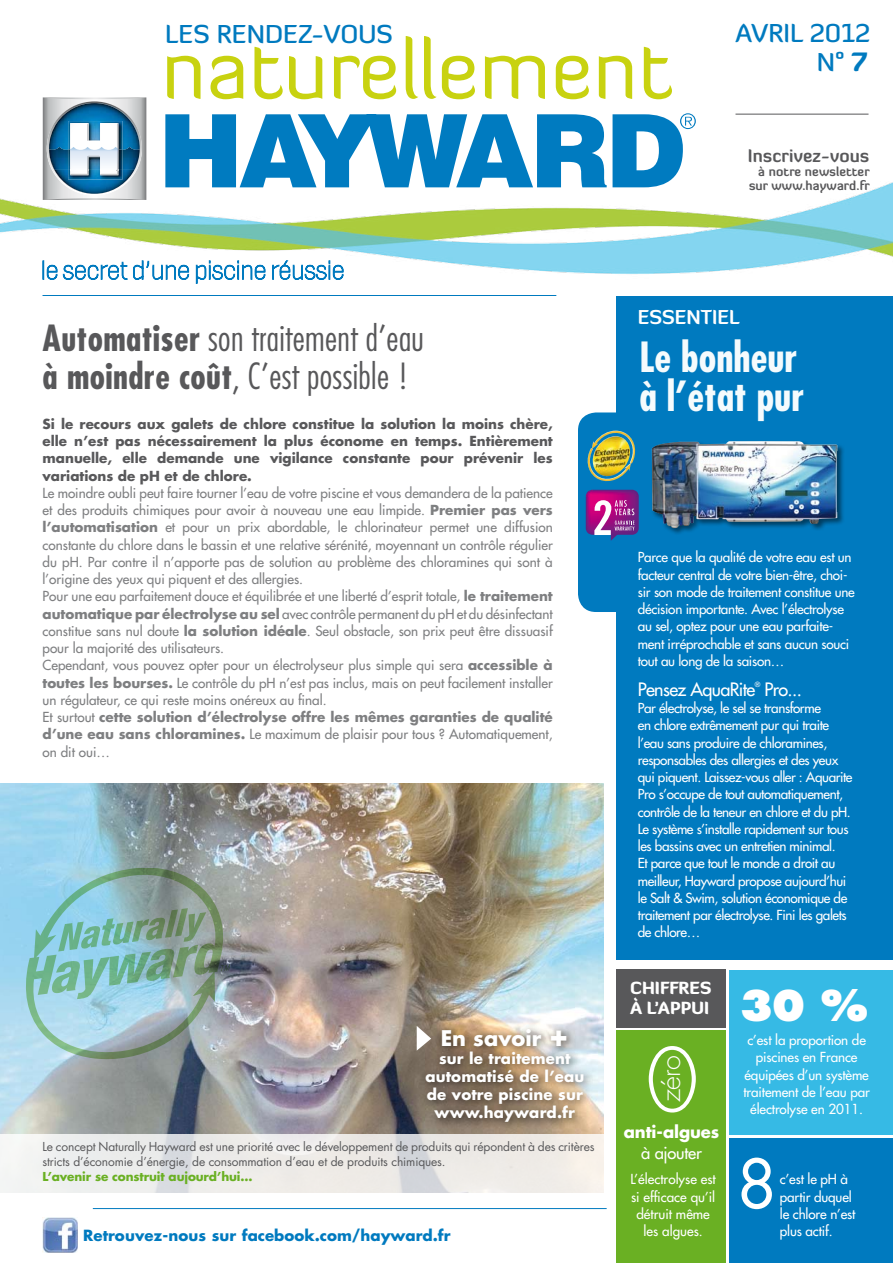
<style>
.page{position:relative;width:893px;height:1263px;background:#fff}
.page>*{position:absolute;margin:0;border:0;box-sizing:border-box;transform-origin:0 0}
.t1{font:300 85.95px "Futura";color:#fff}
.t2{font:83.1px "Diavlo";color:#c8d210}
.t3{font:66.15px "Futura";color:#fff}
.t4{font:800 41.25px "Futura";color:#fff}
.t5{font:700 condensed 40.5px/39px "Futura";color:#f5fbfd}
.t6{font:300 condensed 35.1px/38px "Futura";letter-spacing:.01em;color:#58585a}
.t7{font:300 27px "Futura";color:#fff}
.t8{font:500 25.5px "Diavlo";color:#007abf}
.t9{font:700 21px "Futura";color:#fff}
.t10{font:700 19.5px "Diavlo";color:#fff}
.t11{font:18px "Futura";letter-spacing:-.035em;color:#fff}
.t12{font:700 17.7px "Diavlo";letter-spacing:.01em;color:#58585a}
.t13{font:900 16.8px/20.2px "Diavlo";color:#fff}
.t14{font:700 16.5px "Futura";letter-spacing:-.005em;color:#fff}
.t15{font:16.5px "Futura";letter-spacing:-.015em;color:#fff}
.t16{font:700 15px/18px "Futura";letter-spacing:.01em;color:#fff;text-align:center}
.t17{font:700 15px "Futura";color:#007abf}
.t18{font:13.5px/17.2px "Futura";color:#7e7f81}
.t19{font:13.5px/17.2px "Futura";letter-spacing:-.03em;color:#fff}
.t20{font:700 13.5px/17.2px "Futura";color:#58585a;text-align:justify}
.t21{font:13.5px/17.2px "Futura";letter-spacing:-.01em;color:#fff;text-align:center}
.t22{font:13.5px/17.2px "Futura";color:#fff;text-align:center}
.t23{font:700 12.6px/14px "Diavlo";letter-spacing:.01em;color:#58585a;text-align:right}
.t24{font:12px/15px "Futura";letter-spacing:-.01em;color:#58585a}
.t25{font:700 12px "Futura";letter-spacing:-.01em;color:#6ab023}
.t26{font:7.05px "Futura";color:#fff}
.s1{font-weight:900}
.s2{font-weight:700}
.s3{font-size:30px}
</style>
<div class="page">
<img style="left:0;top:784px;width:604px;height:350px">
<svg style="left:0;top:1134px;width:604px;height:58px;background:#ebeae8"></svg>
<div style="left:578px;top:412px;width:70px;height:200px;background:#007abf;border-radius:18px"></div>
<div style="left:617px;top:296px;width:276px;height:664px;background:#007abf"></div>
<svg style="left:165px;top:113px;width:531px;height:53px"></svg>
<img style="left:43px;top:97px;width:103px;height:69px">
<img style="left:47px;top:101px;width:95px;height:65px">
<img style="left:43px;top:98px;width:103px;height:1px">
<img style="left:49px;top:103px;width:91px;height:44px">
<img style="left:49px;top:147px;width:91px;height:19px">
<img style="left:68px;top:121px;width:55px;height:45px">
<svg style="left:70px;top:123px;width:49px;height:43px"></svg>
<div style="left:650px;top:439px;width:195px;height:96px;background:#000;opacity:.5"></div>
<img style="left:652px;top:441px;width:186px;height:87px">
<div style="left:418px;top:1021px;width:175px;height:111px;background:#000;opacity:.75"></div>
<svg style="left:417px;top:1026px;width:14px;height:25px"></svg>
<img style="left:43px;top:1218px;width:35px;height:35px">
<img style="left:0;top:166px;width:893px;height:108px">
<div style="left:730px;top:1139px;width:163px;height:124px;background:#007abf"></div>
<div style="left:617px;top:1031px;width:109px;height:232px;background:#6ab023"></div>
<div style="left:729px;top:970px;width:164px;height:165px;background:#36bae5"></div>
<div style="left:617px;top:969px;width:109px;height:59px;background:#58585a"></div>
<svg style="left:21px;top:869px;width:209px;height:195px;background:#9cbdcd"></svg>
<img style="left:26px;top:869px;width:204px;height:190px">
<img style="left:587px;top:430px;width:49px;height:52px">
<hr style="left:735px;top:114px;width:133px;height:1px;background:#58585a">
<svg style="left:42px;top:259px;width:302px;height:25px"></svg>
<hr style="left:93px;top:1208px;width:514px;height:1px;background:#007abf">
<hr style="left:43px;top:295px;width:513px;height:1px;background:#007abf">
<svg style="left:586px;top:490px;width:53px;height:51px;background:#96449b"></svg>
<h3 class="t8" style="left:165px;top:17px;width:229px">LES RENDEZ-VOUS</h3>
<h2 class="t2" style="left:161px;top:17px;width:513px">naturellement</h2>
<h3 class="t8" style="left:736px;top:17px;width:136px">AVRIL 2012</h3>
<h3 class="t8" style="left:817px;top:46px;width:52px">N° <span class="s1">7</span></h3>
<h3 class="t12" style="left:748px;top:144px;width:123px">Inscrivez-vous</h3>
<p class="t23" style="left:749px;top:164px;width:122px">à notre newsletter sur www.hayward.fr</p>
<h3 class="t6" style="left:43px;top:319px;width:383px"><span class="s2">Automatiser</span> son traitement d’eau <span class="s2">à moindre coût</span>, C’est possible !</h3>
<p class="t20" style="left:43px;top:415px;width:512px">Si le recours aux galets de chlore constitue la solution la moins chère, elle n’est pas nécessairement la plus économe en temps. Entièrement manuelle, elle demande une vigilance constante pour prévenir les variations de pH et de chlore.</p>
<p class="t18" style="left:43px;top:484px;width:512px">Le moindre oubli peut faire tourner l’eau de votre piscine et vous demandera de la patience et des produits chimiques pour avoir à nouveau une eau limpide. <span class="s2">Premier pas vers l’automatisation</span> et pour un prix abordable, le chlorinateur permet une diffusion constante du chlore dans le bassin et une relative sérénité, moyennant un contrôle régulier du pH. Par contre il n’apporte pas de solution au problème des chloramines qui sont à l’origine des yeux qui piquent et des allergies.<br>Pour une eau parfaitement douce et équilibrée et une liberté d’esprit totale, <span class="s2">le traitement automatique par électrolyse au sel</span> avec contrôle permanent du pH et du désinfectant constitue sans nul doute <span class="s2">la solution idéale</span>. Seul obstacle, son prix peut être dissuasif pour la majorité des utilisateurs.<br>Cependant, vous pouvez opter pour un électrolyseur plus simple qui sera <span class="s2">accessible à toutes les bourses.</span> Le contrôle du pH n’est pas inclus, mais on peut facilement installer un régulateur, ce qui reste moins onéreux au final.<br>Et surtout <span class="s2">cette solution d’électrolyse offre les mêmes garanties de qualité d’une eau sans chloramines.</span> Le maximum de plaisir pour tous ? Automatiquement, on dit oui…</p>
<h3 class="t9" style="left:441px;top:1024px;width:130px">En savoir <span class="s3">+</span></h3>
<p class="t16" style="left:425px;top:1049px;width:161px">sur le traitement automatisé de l’eau de votre piscine sur www.hayward.fr</p>
<p class="t24" style="left:43px;top:1140px;width:554px">Le concept Naturally Hayward est une priorité avec le développement de produits qui répondent à des critères stricts d’économie d’énergie, de consommation d’eau et de produits chimiques.</p>
<p class="t25" style="left:43px;top:1169px;width:212px">L’avenir se construit aujourd’hui...</p>
<p class="t17" style="left:83px;top:1225px;width:369px">Retrouvez-nous sur facebook.com/hayward.fr</p>
<h3 class="t10" style="left:638px;top:305px;width:103px">ESSENTIEL</h3>
<h3 class="t5" style="left:639px;top:338px;width:166px">Le bonheur à l’état pur</h3>
<p class="t19" style="left:638px;top:549px;width:218px">Parce que la qualité de votre eau est un facteur central de votre bien-être, choi&shy;sir son mode de traitement constitue une décision importante. Avec l’électrolyse au sel, optez pour une eau parfaite&shy;ment irréprochable et sans aucun souci tout au long de la saison…</p>
<h3 class="t11" style="left:638px;top:678px;width:119px">Pensez AquaRite</h3>
<p class="t26" style="left:755px;top:680px;width:7px">®</p>
<h3 class="t11" style="left:765px;top:678px;width:39px">Pro...</h3>
<p class="t19" style="left:638px;top:700px;width:216px">Par électrolyse, le sel se transforme<br>en chlore extrêmement pur qui traite l’eau sans produire de chloramines, responsables des allergies et des yeux qui piquent. Laissez-vous aller : Aquarite Pro s’occupe de tout automatiquement, contrôle de la teneur en chlore et du pH.<br>Le système s’installe rapidement sur tous les bassins avec un entretien minimal.<br>Et parce que tout le monde a droit au meilleur, Hayward propose aujourd’hui le Salt &amp; Swim, solution économique de traitement par électrolyse. Fini les galets de chlore…</p>
<p class="t13" style="left:630px;top:977px;width:83px">CHIFFRES<br>À L’APPUI</p>
<h1 class="t1" style="left:646px;top:1028px;width:55px">0</h1>
<h3 class="t7" style="left:654px;top:1102px;width:49px;rotate:-90deg">zéro</h3>
<p class="t14" style="left:624px;top:1121px;width:97px">anti-algues</p>
<p class="t15" style="left:641px;top:1142px;width:62px">à ajouter</p>
<p class="t22" style="left:630px;top:1171px;width:87px">L’électrolyse est si efficace qu’il détruit même les algues.</p>
<h3 class="t4" style="left:739px;top:979px;width:130px">30 %</h3>
<p class="t21" style="left:743px;top:1031px;width:128px">c’est la proportion de piscines en France équipées d’un système traitement de l’eau par électrolyse en 2011.</p>
<h3 class="t3" style="left:736px;top:1142px;width:42px">8</h3>
<p class="t21" style="left:780px;top:1171px;width:77px;text-align:left">c’est le pH à partir duquel le chlore n’est plus actif.</p>
</div>
